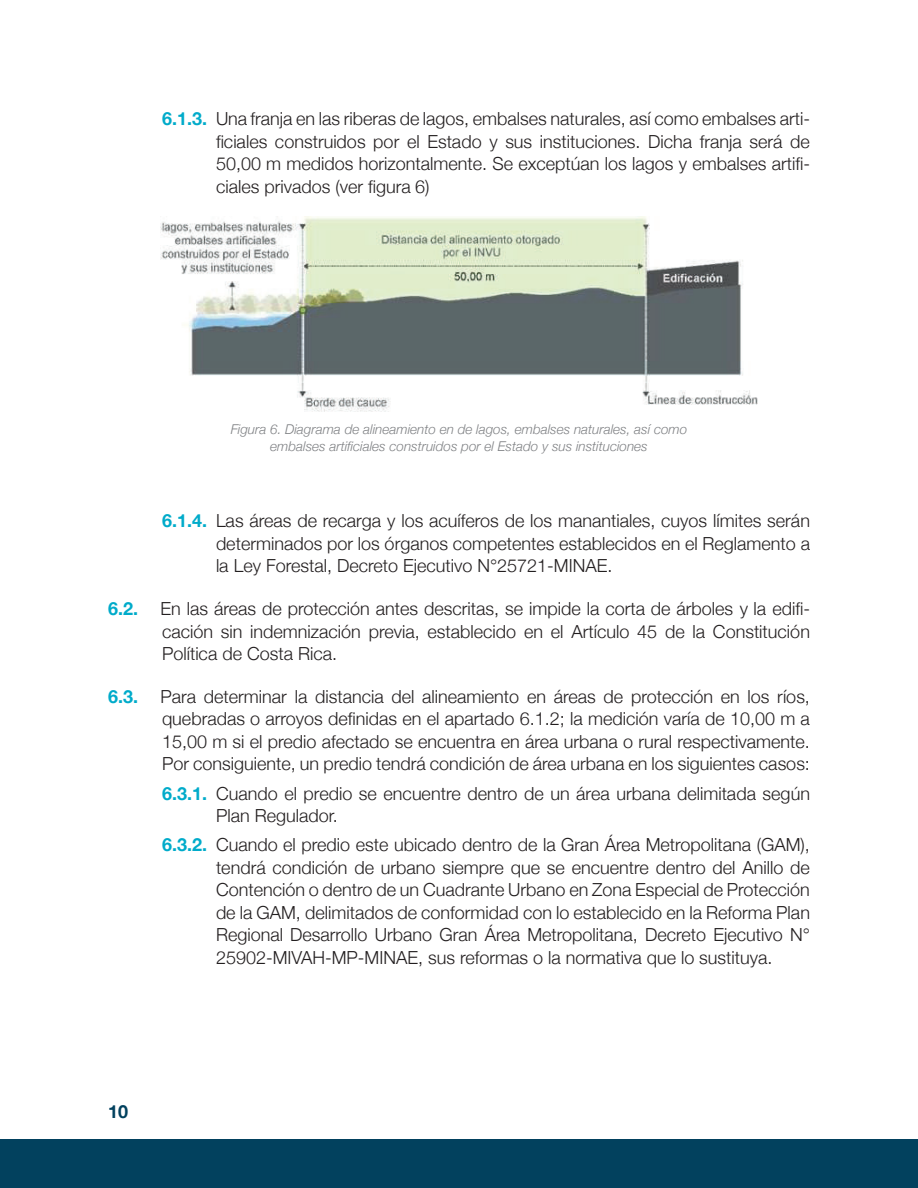
<style>
.page{position:relative;width:918px;height:1188px;background:#fff}
.page>*{position:absolute;margin:0;border:0;box-sizing:border-box;transform-origin:0 0}
.t1{font:300 18px/22.5px "Helvetica Neue";color:#231f20;text-align:justify}
.t2{font:700 18px "Helvetica Neue";color:#02415e}
.Imagen{font:italic 300 13.5px/16.5px "Helvetica Neue";color:#808285;text-align:center}
.s1{font-weight:700;color:#00abca}
</style>
<div class="page">
<div style="left:0;top:1139px;width:918px;height:49px;background:#02415e"></div>
<img style="left:160px;top:217px;width:598px;height:194px">
<p class="t1" style="left:216px;top:106px;width:596px;text-indent:-54px"><span class="s1">6.1.3.</span> Una franja en las riberas de lagos, embalses naturales, así como embalses arti&shy;ficiales construidos por el Estado y sus instituciones. Dicha franja será de 50,00 m medidos horizontalmente. Se exceptúan los lagos y embalses artifi&shy;ciales privados (ver figura 6)</p>
<p class="Imagen" style="left:231px;top:420px;width:458px">Figura 6. Diagrama de alineamiento en de lagos, embalses naturales, así como embalses artificiales construidos por el Estado y sus instituciones</p>
<p class="t1" style="left:216px;top:508px;width:596px;text-indent:-54px"><span class="s1">6.1.4.</span> Las áreas de recarga y los acuíferos de los manantiales, cuyos límites serán determinados por los órganos competentes establecidos en el Reglamento a la Ley Forestal, Decreto Ejecutivo N°25721-MINAE.</p>
<p class="t1" style="left:162px;top:596px;width:650px;text-indent:-54px"><span class="s1">6.2.</span> En las áreas de protección antes descritas, se impide la corta de árboles y la edifi&shy;cación sin indemnización previa, establecido en el Artículo 45 de la Constitución Política de Costa Rica.</p>
<p class="t1" style="left:162px;top:684px;width:650px;text-indent:-54px"><span class="s1">6.3.</span> Para determinar la distancia del alineamiento en áreas de protección en los ríos, quebradas o arroyos definidas en el apartado 6.1.2; la medición varía de 10,00 m a 15,00 m si el predio afectado se encuentra en área urbana o rural respectivamente.<br>Por consiguiente, un predio tendrá condición de área urbana en los siguientes casos:</p>
<p class="t1" style="left:216px;top:781px;width:595px;text-indent:-54px"><span class="s1">6.3.1.</span> Cuando el predio se encuentre dentro de un área urbana delimitada según<br>Plan Regulador.</p>
<p class="t1" style="left:216px;top:832px;width:596px;text-indent:-54px"><span class="s1">6.3.2.</span> Cuando el predio este ubicado dentro de la Gran Área Metropolitana (GAM), tendrá condición de urbano siempre que se encuentre dentro del Anillo de Contención o dentro de un Cuadrante Urbano en Zona Especial de Protección de la GAM, delimitados de conformidad con lo establecido en la Reforma Plan Regional Desarrollo Urbano Gran Área Metropolitana, Decreto Ejecutivo N° 25902-MIVAH-MP-MINAE, sus reformas o la normativa que lo sustituya.</p>
<p class="t2" style="left:108px;top:1097px;width:22px">10</p>
</div>
